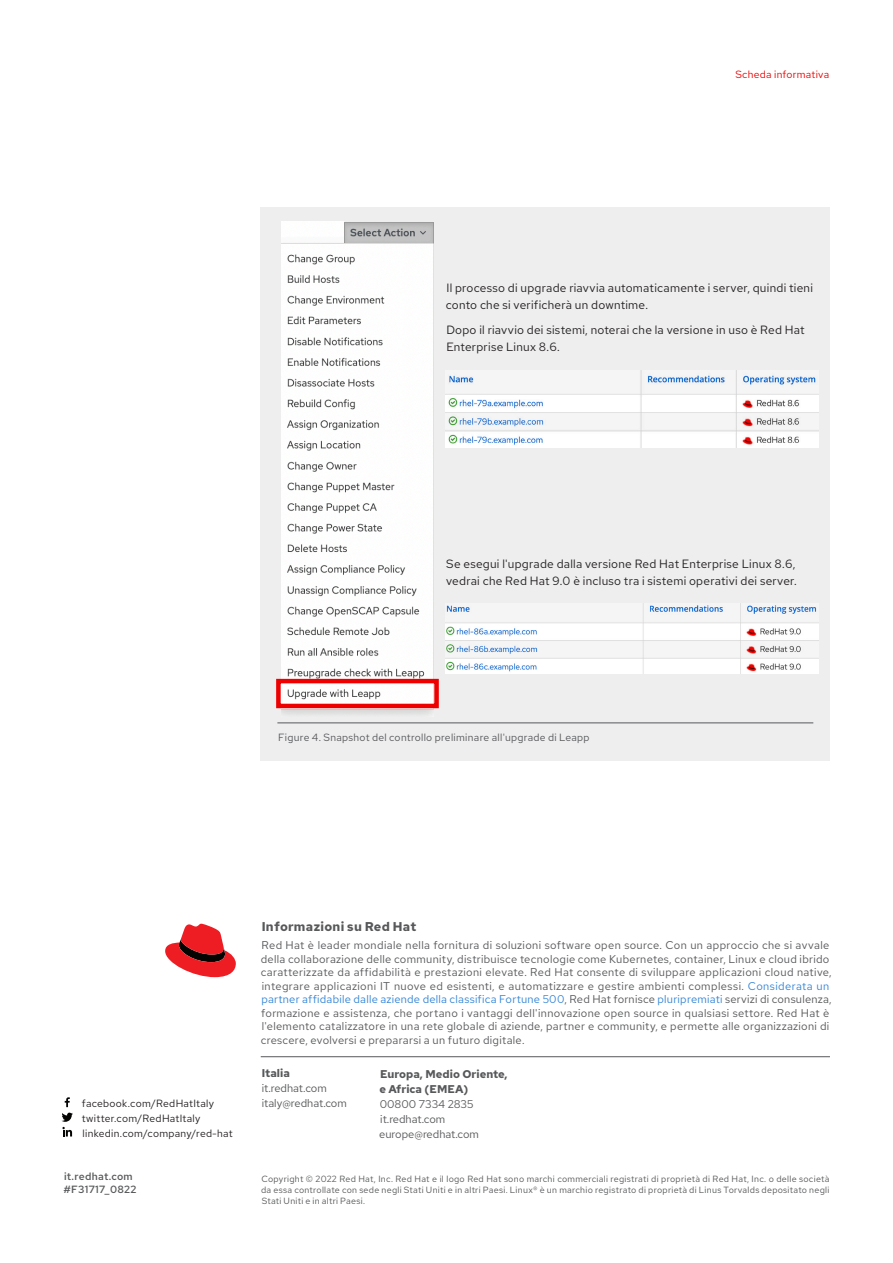
<style>
.page{position:relative;width:893px;height:1263px;background:#fff}
.page>*{position:absolute;margin:0;border:0;box-sizing:border-box;transform-origin:0 0}
.Main_-_About_RH_Subh{font:700 12.75px "Red Hat Text";letter-spacing:.02em;color:#57585a}
.Main_-_Body{font:12px/16.5px "Red Hat Text";letter-spacing:.02em;color:#231f20}
.Main_-_About_RH_Body{font:11.25px/13.5px "Red Hat Text";letter-spacing:.025em;color:#57585a}
.Main_-_About_RH_Body-2{font:11.25px/15px "Red Hat Text";color:#57585a}
.t1{font:10.5px/15px "Red Hat Text";letter-spacing:.025em;color:#231f20}
.Main_-_Image_Caption{font:10.5px "Red Hat Text";letter-spacing:.025em;color:#57585a}
.Footer_-_URL__Page{font:500 10.5px "Red Hat Text";letter-spacing:.02em;color:#57585a}
.Header_-_Running_Hea{font:10.5px "Red Hat Text";letter-spacing:.025em;color:#e00}
.Footer_-_Boilerplate{font:9px/11.2px "Red Hat Text";letter-spacing:.03em;color:#57585a;text-align:justify}
.s1{color:#3385d6}
.s2{font-weight:700}
</style>
<div class="page">
<hr style="left:261px;top:1056px;width:569px;height:1px;background:#57585a">
<svg style="left:165px;top:924px;width:71px;height:53px"></svg>
<svg style="left:62px;top:1097px;width:11px;height:39px"></svg>
<div style="left:261px;top:207px;width:569px;height:553px;background:#eeeeef"></div>
<hr style="left:277px;top:722px;width:536px;height:1px;background:#57585a">
<img style="left:281px;top:221px;width:153px;height:494px">
<div style="left:276px;top:679px;width:163px;height:29px;border:4px solid #e00"></div>
<img style="left:446px;top:370px;width:372px;height:77px">
<img style="left:446px;top:604px;width:372px;height:69px">
<p class="Header_-_Running_Hea" style="left:735px;top:67px;width:95px">Scheda informativa</p>
<p class="Main_-_Body" style="left:446px;top:279px;width:369px">Il processo di upgrade riavvia automaticamente i server, quindi tieni conto che si verificherà un downtime.</p>
<p class="Main_-_Body" style="left:446px;top:321px;width:360px">Dopo il riavvio dei sistemi, noterai che la versione in uso è Red Hat<br>Enterprise Linux 8.6.</p>
<p class="Main_-_Body" style="left:446px;top:555px;width:352px">Se esegui l'upgrade dalla versione Red Hat Enterprise Linux 8.6, vedrai che Red Hat 9.0 è incluso tra i sistemi operativi dei server.</p>
<p class="Main_-_Image_Caption" style="left:278px;top:731px;width:313px">Figure 4. Snapshot del controllo preliminare all'upgrade di Leapp</p>
<p class="Main_-_About_RH_Subh" style="left:262px;top:918px;width:156px">Informazioni su Red Hat</p>
<p class="Main_-_About_RH_Body" style="left:261px;top:938px;width:572px">Red Hat è leader mondiale nella fornitura di soluzioni software open source. Con un approccio che si avvale della collaborazione delle community, distribuisce tecnologie come Kubernetes, container, Linux e cloud ibrido caratterizzate da affidabilità e prestazioni elevate. Red Hat consente di sviluppare applicazioni cloud native, integrare applicazioni IT nuove ed esistenti, e automatizzare e gestire ambienti complessi. <span class="s1">Considerata un partner affidabile dalle aziende della classifica Fortune 500</span>, Red Hat fornisce <span class="s1">pluripremiati</span> servizi di consulenza, formazione e assistenza, che portano i vantaggi dell'innovazione open source in qualsiasi settore. Red Hat è l'elemento catalizzatore in una rete globale di aziende, partner e community, e permette alle organizzazioni di crescere, evolversi e prepararsi a un futuro digitale.</p>
<p class="Main_-_About_RH_Body-2" style="left:262px;top:1066px;width:67px"><span class="s2">Italia </span>it.redhat.com</p>
<p class="t1" style="left:82px;top:1096px;width:134px">facebook.com/RedHatItaly</p>
<p class="Main_-_About_RH_Body-2" style="left:262px;top:1096px;width:87px">italy@redhat.com</p>
<p class="t1" style="left:82px;top:1111px;width:152px">twitter.com/RedHatItaly linkedin.com/company/red-hat</p>
<p class="Main_-_About_RH_Body-2" style="left:379px;top:1066px;width:130px"><span class="s2">Europa, Medio Oriente, e Africa (EMEA)<br></span>00800 7334 2835 it.redhat.com europe@redhat.com</p>
<p class="Footer_-_URL__Page" style="left:64px;top:1169px;width:70px">it.redhat.com</p>
<p class="Footer_-_URL__Page" style="left:64px;top:1182px;width:74px">#F31717_0822</p>
<p class="Footer_-_Boilerplate" style="left:261px;top:1172px;width:570px">Copyright © 2022 Red Hat, Inc. Red Hat e il logo Red Hat sono marchi commerciali registrati di proprietà di Red Hat, Inc. o delle società da essa controllate con sede negli Stati Uniti e in altri Paesi. Linux® è un marchio registrato di proprietà di Linus Torvalds depositato negli Stati Uniti e in altri Paesi.</p>
</div>
